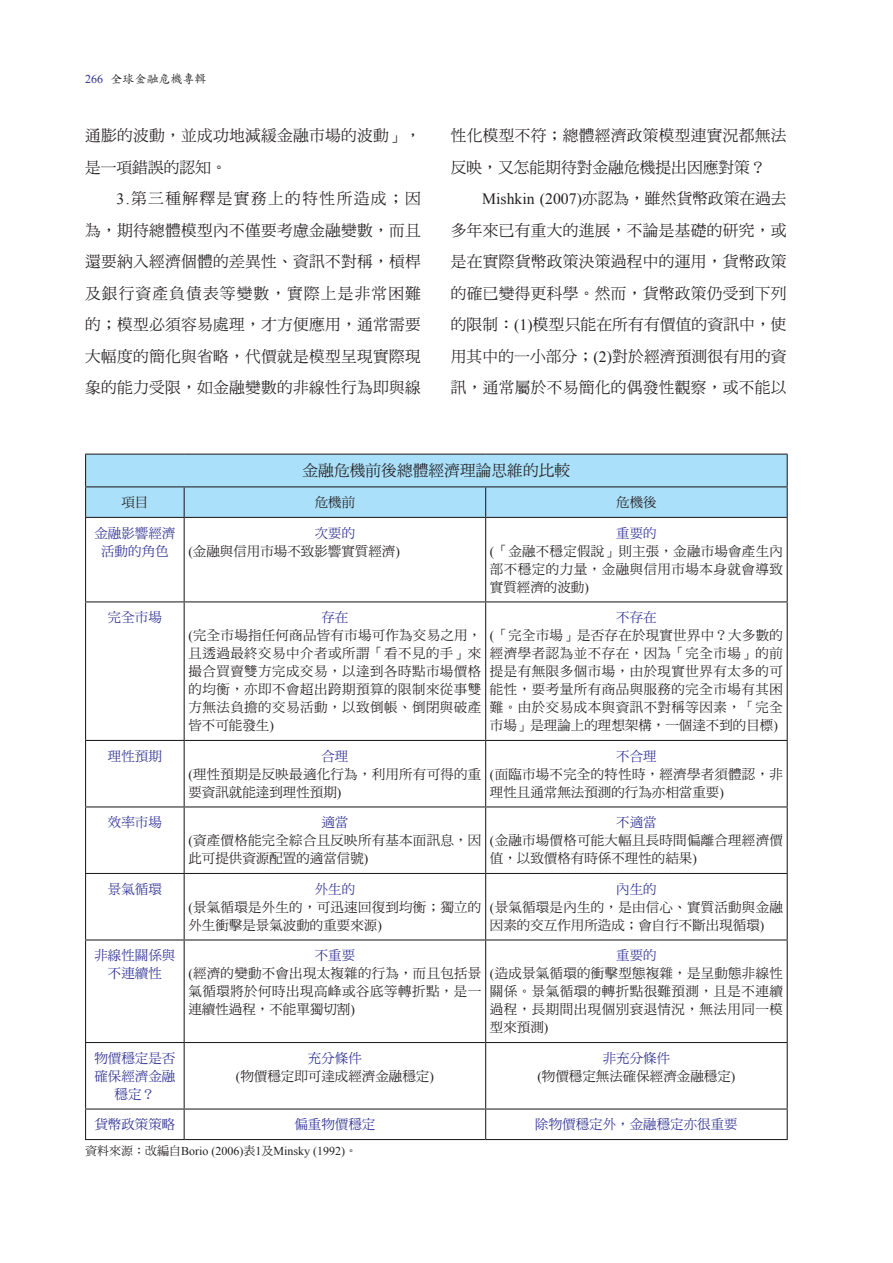
<style>
.page{position:relative;width:893px;height:1263px;background:#fff}
.page>*{position:absolute;margin:0;border:0;box-sizing:border-box;transform-origin:0 0}
.t1{font:15.75px/31.5px "DF Ming Std W5";letter-spacing:.015em;color:#231f20}
.t2{font:15.75px "Times New Roman";color:#231f20}
.t3{font:13.5px/18px "DF Ming Std W5";letter-spacing:.02em;color:#231f20}
.t4{font:13.5px/18px "DF Ming Std W5";color:#231f20}
.t5{font:13.5px/18px "DF Ming Std W5";color:#2e3092;text-align:center}
.t6{font:12px "Times New Roman";color:#231f20}
.t7{font:12px "DF Kai Shu Std W5";color:#231f20}
.s1{font-family:"Times New Roman";color:#2e3092}
.s2{font-family:"Times New Roman"}
.s3{font-family:"DF Ming Std W5"}
.s4{color:#2e3092}
</style>
<div class="page">
<div style="left:86px;top:455px;width:701px;height:62px;background:#aae0f9"></div>
<hr style="left:85px;top:454px;width:99px;height:1px;background:#231f20">
<hr style="left:85px;top:455px;width:1px;height:31px;background:#231f20">
<hr style="left:184px;top:454px;width:302px;height:1px;background:#231f20">
<hr style="left:486px;top:454px;width:302px;height:1px;background:#231f20">
<hr style="left:787px;top:455px;width:1px;height:31px;background:#231f20">
<hr style="left:85px;top:486px;width:99px;height:1px;background:#231f20">
<hr style="left:85px;top:487px;width:1px;height:30px;background:#231f20">
<hr style="left:184px;top:486px;width:302px;height:1px;background:#231f20">
<hr style="left:184px;top:487px;width:1px;height:30px;background:#231f20">
<hr style="left:486px;top:486px;width:302px;height:1px;background:#231f20">
<hr style="left:485px;top:487px;width:1px;height:30px;background:#231f20">
<hr style="left:787px;top:487px;width:1px;height:30px;background:#231f20">
<hr style="left:85px;top:517px;width:99px;height:1px;background:#231f20">
<hr style="left:85px;top:518px;width:1px;height:83px;background:#231f20">
<hr style="left:184px;top:517px;width:302px;height:1px;background:#231f20">
<hr style="left:184px;top:518px;width:1px;height:83px;background:#231f20">
<hr style="left:486px;top:517px;width:302px;height:1px;background:#231f20">
<hr style="left:485px;top:518px;width:1px;height:83px;background:#231f20">
<hr style="left:787px;top:518px;width:1px;height:83px;background:#231f20">
<hr style="left:85px;top:601px;width:99px;height:1px;background:#231f20">
<hr style="left:85px;top:602px;width:1px;height:138px;background:#231f20">
<hr style="left:184px;top:601px;width:302px;height:1px;background:#231f20">
<hr style="left:184px;top:602px;width:1px;height:138px;background:#231f20">
<hr style="left:486px;top:601px;width:302px;height:1px;background:#231f20">
<hr style="left:485px;top:602px;width:1px;height:138px;background:#231f20">
<hr style="left:787px;top:602px;width:1px;height:138px;background:#231f20">
<hr style="left:85px;top:740px;width:99px;height:1px;background:#231f20">
<hr style="left:85px;top:741px;width:1px;height:65px;background:#231f20">
<hr style="left:184px;top:740px;width:302px;height:1px;background:#231f20">
<hr style="left:184px;top:741px;width:1px;height:65px;background:#231f20">
<hr style="left:486px;top:740px;width:302px;height:1px;background:#231f20">
<hr style="left:485px;top:741px;width:1px;height:65px;background:#231f20">
<hr style="left:787px;top:741px;width:1px;height:65px;background:#231f20">
<hr style="left:85px;top:806px;width:99px;height:1px;background:#231f20">
<hr style="left:85px;top:807px;width:1px;height:66px;background:#231f20">
<hr style="left:184px;top:806px;width:302px;height:1px;background:#231f20">
<hr style="left:184px;top:807px;width:1px;height:66px;background:#231f20">
<hr style="left:486px;top:806px;width:302px;height:1px;background:#231f20">
<hr style="left:485px;top:807px;width:1px;height:66px;background:#231f20">
<hr style="left:787px;top:807px;width:1px;height:66px;background:#231f20">
<hr style="left:85px;top:873px;width:99px;height:1px;background:#231f20">
<hr style="left:85px;top:874px;width:1px;height:65px;background:#231f20">
<hr style="left:184px;top:873px;width:302px;height:1px;background:#231f20">
<hr style="left:184px;top:874px;width:1px;height:65px;background:#231f20">
<hr style="left:486px;top:873px;width:302px;height:1px;background:#231f20">
<hr style="left:485px;top:874px;width:1px;height:65px;background:#231f20">
<hr style="left:787px;top:874px;width:1px;height:65px;background:#231f20">
<hr style="left:85px;top:939px;width:99px;height:1px;background:#231f20">
<hr style="left:85px;top:940px;width:1px;height:102px;background:#231f20">
<hr style="left:184px;top:939px;width:302px;height:1px;background:#231f20">
<hr style="left:184px;top:940px;width:1px;height:102px;background:#231f20">
<hr style="left:486px;top:939px;width:302px;height:1px;background:#231f20">
<hr style="left:485px;top:940px;width:1px;height:102px;background:#231f20">
<hr style="left:787px;top:940px;width:1px;height:102px;background:#231f20">
<hr style="left:85px;top:1042px;width:99px;height:1px;background:#231f20">
<hr style="left:85px;top:1043px;width:1px;height:65px;background:#231f20">
<hr style="left:184px;top:1042px;width:302px;height:1px;background:#231f20">
<hr style="left:184px;top:1043px;width:1px;height:65px;background:#231f20">
<hr style="left:486px;top:1042px;width:302px;height:1px;background:#231f20">
<hr style="left:485px;top:1043px;width:1px;height:65px;background:#231f20">
<hr style="left:787px;top:1043px;width:1px;height:65px;background:#231f20">
<hr style="left:85px;top:1108px;width:99px;height:1px;background:#231f20">
<hr style="left:85px;top:1109px;width:1px;height:30px;background:#231f20">
<hr style="left:184px;top:1108px;width:302px;height:1px;background:#231f20">
<hr style="left:184px;top:1109px;width:1px;height:30px;background:#231f20">
<hr style="left:486px;top:1108px;width:302px;height:1px;background:#231f20">
<hr style="left:485px;top:1109px;width:1px;height:30px;background:#231f20">
<hr style="left:787px;top:1109px;width:1px;height:30px;background:#231f20">
<hr style="left:85px;top:1139px;width:99px;height:1px;background:#231f20">
<hr style="left:184px;top:1139px;width:302px;height:1px;background:#231f20">
<hr style="left:486px;top:1139px;width:302px;height:1px;background:#231f20">
<p class="t7" style="left:85px;top:73px;width:123px"><span class="s1">266</span> 全球金融危機專輯</p>
<p class="t1" style="left:85px;top:119px;width:337px">通膨的波動，並成功地減緩金融市場的波動」，是一項錯誤的認知。</p>
<p class="t1" style="left:85px;top:182px;width:337px;text-align:justify;text-indent:32px"><span class="s2">3.</span>第三種解釋是實務上的特性所造成；因為，期待總體模型內不僅要考慮金融變數，而且還要納入經濟個體的差異性、資訊不對稱，槓桿及銀行資產負債表等變數，實際上是非常困難的；模型必須容易處理，才方便應用，通常需要大幅度的簡化與省略，代價就是模型呈現實際現象的能力受限，如金融變數的非線性行為即與線</p>
<p class="t1" style="left:451px;top:119px;width:337px">性化模型不符；總體經濟政策模型連實況都無法反映，又怎能期待對金融危機提出因應對策？</p>
<p class="t2" style="left:482px;top:188px;width:306px">Mishkin (2007)<span class="s3">亦認為，雖然貨幣政策在過去</span></p>
<p class="t1" style="left:451px;top:214px;width:337px;text-align:justify">多年來已有重大的進展，不論是基礎的研究，或是在實際貨幣政策決策過程中的運用，貨幣政策的確已變得更科學。然而，貨幣政策仍受到下列的限制：<span class="s2">(1)</span>模型只能在所有有價值的資訊中，使用其中的一小部分；<span class="s2">(2)</span>對於經濟預測很有用的資訊，通常屬於不易簡化的偶發性觀察，或不能以</p>
<p class="t1" style="left:302px;top:454px;width:269px">金融危機前後總體經濟理論思維的比較</p>
<p class="t3" style="left:121px;top:493px;width:28px">項目</p>
<p class="t3" style="left:315px;top:493px;width:42px">危機前</p>
<p class="t3" style="left:616px;top:493px;width:42px">危機後</p>
<p class="t5" style="left:94px;top:523px;width:82px">金融影響經濟活動的角色</p>
<p class="t4" style="left:188px;top:523px;width:213px;text-indent:126px"><span class="s4">次要的<br></span><span class="s2">(</span>金融與信用市場不致影響實質經濟<span class="s2">)</span></p>
<p class="t3" style="left:490px;top:523px;width:294px;text-indent:126px"><span class="s4">重要的<br></span><span class="s2">(</span>「金融不穩定假說」則主張，金融市場會產生內部不穩定的力量，金融與信用市場本身就會導致實質經濟的波動<span class="s2">)</span></p>
<p class="t5" style="left:108px;top:608px;width:55px">完全市場</p>
<p class="t3" style="left:188px;top:608px;width:294px;text-indent:133px"><span class="s4">存在<br></span><span class="s2">(</span>完全市場指任何商品皆有市場可作為交易之用，且透過最終交易中介者或所謂「看不見的手」來撮合買賣雙方完成交易，以達到各時點市場價格的均衡，亦即不會超出跨期預算的限制來從事雙方無法負擔的交易活動，以致倒帳、倒閉與破產皆不可能發生<span class="s2">)</span></p>
<p class="t3" style="left:490px;top:608px;width:294px;text-align:center"><span class="s4">不存在<br></span><span class="s2">(</span>「完全市場」是否存在於現實世界中？大多數的經濟學者認為並不存在，因為「完全市場」的前提是有無限多個市場，由於現實世界有太多的可能性，要考量所有商品與服務的完全市場有其困難。由於交易成本與資訊不對稱等因素，「完全市場」是理論上的理想架構，一個達不到的目標<span class="s2">)</span></p>
<p class="t5" style="left:108px;top:746px;width:55px">理性預期</p>
<p class="t3" style="left:188px;top:746px;width:294px;text-indent:133px"><span class="s4">合理<br></span><span class="s2">(</span>理性預期是反映最適化行為，利用所有可得的重要資訊就能達到理性預期<span class="s2">)</span></p>
<p class="t4" style="left:490px;top:746px;width:294px;text-indent:126px"><span class="s4">不合理<br></span><span class="s2">(</span>面臨市場不完全的特性時，經濟學者須體認，非理性且通常無法預測的行為亦相當重要<span class="s2">)</span></p>
<p class="t5" style="left:108px;top:813px;width:55px">效率市場</p>
<p class="t3" style="left:188px;top:813px;width:294px;text-indent:133px"><span class="s4">適當<br></span><span class="s2">(</span>資產價格能完全綜合且反映所有基本面訊息，因此可提供資源配置的適當信號<span class="s2">)</span></p>
<p class="t3" style="left:490px;top:813px;width:294px;text-indent:126px"><span class="s4">不適當<br></span><span class="s2">(</span>金融市場價格可能大幅且長時間偏離合理經濟價值，以致價格有時係不理性的結果<span class="s2">)</span></p>
<p class="t5" style="left:108px;top:879px;width:55px">景氣循環</p>
<p class="t3" style="left:188px;top:879px;width:294px;text-indent:126px"><span class="s4">外生的<br></span><span class="s2">(</span>景氣循環是外生的，可迅速回復到均衡；獨立的外生衝擊是景氣波動的重要來源<span class="s2">)</span></p>
<p class="t4" style="left:490px;top:879px;width:294px;text-indent:126px"><span class="s4">內生的<br></span><span class="s2">(</span>景氣循環是內生的，是由信心、實質活動與金融因素的交互作用所造成；會自行不斷出現循環<span class="s2">)</span></p>
<p class="t5" style="left:94px;top:946px;width:82px">非線性關係與不連續性</p>
<p class="t3" style="left:188px;top:946px;width:294px;text-indent:126px"><span class="s4">不重要<br></span><span class="s2">(</span>經濟的變動不會出現太複雜的行為，而且包括景氣循環將於何時出現高峰或谷底等轉折點，是一連續性過程，不能單獨切割<span class="s2">)</span></p>
<p class="t3" style="left:490px;top:946px;width:294px;text-indent:126px"><span class="s4">重要的<br></span><span class="s2">(</span>造成景氣循環的衝擊型態複雜，是呈動態非線性關係。景氣循環的轉折點很難預測，且是不連續過程，長期間出現個別衰退情況，無法用同一模型來預測<span class="s2">)</span></p>
<p class="t5" style="left:94px;top:1048px;width:82px">物價穩定是否確保經濟金融穩定？</p>
<p class="t4" style="left:236px;top:1048px;width:199px;text-align:center"><span class="s4">充分條件<br></span><span class="s2">(</span>物價穩定即可達成經濟金融穩定<span class="s2">)</span></p>
<p class="t4" style="left:537px;top:1048px;width:199px;text-align:center"><span class="s4">非充分條件<br></span><span class="s2">(</span>物價穩定無法確保經濟金融穩定<span class="s2">)</span></p>
<p class="t5" style="left:94px;top:1115px;width:82px">貨幣政策策略</p>
<p class="t5" style="left:294px;top:1115px;width:82px">偏重物價穩定</p>
<p class="t5" style="left:535px;top:1115px;width:204px">除物價穩定外，金融穩定亦很重要</p>
<p class="t6" style="left:85px;top:1142px;width:273px"><span class="s3">資料來源：改編自</span>Borio (2006)<span class="s3">表</span>1<span class="s3">及</span>Minsky (1992)<span class="s3">。</span></p>
</div>
